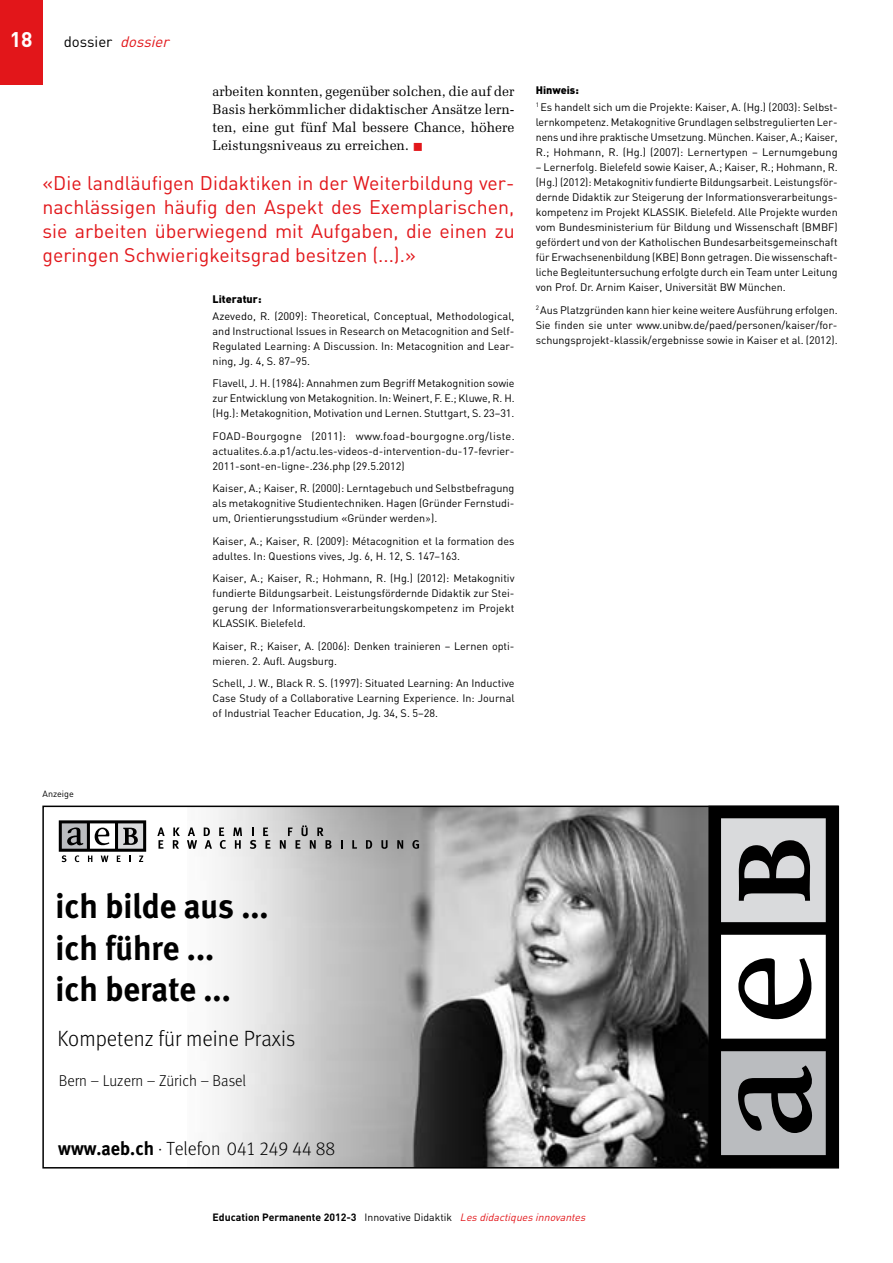
<style>
.page{position:relative;width:893px;height:1263px;background:#fff}
.page>*{position:absolute;margin:0;border:0;box-sizing:border-box;transform-origin:0 0}
.t1{font:34.2px/41.1px "Meta Bold LF";color:#000;scale:.96 1}
.t2{font:22.05px "Meta Light LF";color:#000;scale:.96 1}
.t3{font:700 21px "DIN";color:#fff}
.t4{font:19.5px/24px "DIN";color:#e2161a;text-align:justify}
.t5{font:19.05px "Meta Light LF";color:#000;scale:.96 1}
.t6{font:15.75px "Meta Light LF";color:#000;scale:.96 1}
.t7{font:15px "DIN";color:#000}
.t8{font:13.8px/17.9px "Melior";color:#000;text-align:justify}
.t9{font:10.8px/15px "DIN";color:#000;text-align:justify}
.t10{font:900 10.8px "DIN";color:#000}
.t11{font:700 10.5px "DIN";color:#000}
.t12{font:9px "DIN";color:#000}
.s1{font-style:italic;color:#e2161a}
.s2{color:#e2161a}
.s3{font-family:"Melior"}
.s4{font-weight:900}
.s5{font-family:"Meta Bold LF"}
.s6{font-weight:400}
.s7{font-family:"DIN Regular Alternate";font-weight:400;font-style:italic;color:#e2161a}
</style>
<div class="page">
<div style="left:0;top:0;width:43px;height:85px;background:#e2161a"></div>
<img style="left:197px;top:808px;width:511px;height:357px">
<svg style="left:708px;top:806px;width:130px;height:362px"></svg>
<svg style="left:738px;top:1065px;width:84px;height:68px;background:#6e7071"></svg>
<svg style="left:738px;top:958px;width:87px;height:61px"></svg>
<svg style="left:739px;top:840px;width:71px;height:61px;background:#5d5e5e"></svg>
<svg style="left:157px;top:827px;width:8px;height:22px"></svg>
<svg style="left:173px;top:827px;width:7px;height:22px"></svg>
<svg style="left:187px;top:827px;width:10px;height:22px"></svg>
<svg style="left:204px;top:827px;width:8px;height:22px"></svg>
<svg style="left:219px;top:827px;width:7px;height:22px"></svg>
<svg style="left:233px;top:827px;width:9px;height:22px"></svg>
<svg style="left:250px;top:827px;width:6px;height:22px"></svg>
<svg style="left:263px;top:827px;width:7px;height:22px"></svg>
<svg style="left:280px;top:825px;width:51px;height:24px"></svg>
<svg style="left:352px;top:840px;width:5px;height:9px"></svg>
<svg style="left:366px;top:840px;width:6px;height:9px"></svg>
<svg style="left:381px;top:840px;width:7px;height:9px"></svg>
<svg style="left:397px;top:840px;width:6px;height:9px"></svg>
<svg style="left:412px;top:840px;width:7px;height:9px"></svg>
<svg style="left:59px;top:820px;width:87px;height:42px"></svg>
<h3 class="t3" style="left:10px;top:26px;width:24px">18</h3>
<h3 class="t7" style="left:64px;top:33px;width:111px">dossier <span class="s1">dossier</span></h3>
<p class="t8" style="left:213px;top:82px;width:303px">arbeiten konnten, gegenüber solchen, die auf der Basis herkömmlicher didaktischer Ansätze lern&shy;ten, eine gut fünf Mal bessere Chance, höhere Leistungsniveaus zu erreichen. <span class="s2">■</span></p>
<h3 class="t4" style="left:43px;top:170px;width:474px">«Die landläufigen Didaktiken in der Weiterbildung ver&shy;nachlässigen häufig den Aspekt des Exemplarischen, sie arbeiten überwiegend mit Aufgaben, die einen zu geringen Schwierigkeitsgrad besitzen (...).»</h3>
<p class="t10" style="left:213px;top:291px;width:50px">Literatur:</p>
<p class="t9" style="left:213px;top:308px;width:303px">Azevedo, R. (2009): Theoretical, Conceptual, Methodological, and Instructional Issues in Research on Metacognition and Self-Regulated Learning: A Discussion. In: Metacognition and Lear&shy;ning, Jg. 4, S. 87–95.</p>
<p class="t9" style="left:213px;top:375px;width:304px">Flavell, J. H. (1984): Annahmen zum Begriff Metakognition sowie zur Entwicklung von Metakognition. In: Weinert, F. E.; Kluwe, R. H. (Hg.): Metakognition, Motivation und Lernen. Stuttgart, S. 23–31.</p>
<p class="t9" style="left:213px;top:428px;width:304px">FOAD-Bourgogne (2011): www.foad-bourgogne.org/liste. actualites.6.a.p1/actu.les-videos-d-intervention-du-17-fevrier-2011-sont-en-ligne-.236.php (29.5.2012)</p>
<p class="t9" style="left:213px;top:480px;width:303px">Kaiser, A.; Kaiser, R. (2000): Lerntagebuch und Selbstbefragung als metakognitive Studientechniken. Hagen (Gründer Fernstudi&shy;um, Orientierungsstudium «Gründer werden<span class="s3">»</span>).</p>
<p class="t9" style="left:213px;top:533px;width:303px">Kaiser, A.; Kaiser, R. (2009): Métacognition et la formation des adultes. In: Questions vives, Jg. 6, H. 12, S. 147–163.</p>
<p class="t9" style="left:213px;top:570px;width:303px">Kaiser, A.; Kaiser, R.; Hohmann, R. (Hg.) (2012): Metakognitiv fundierte Bildungsarbeit. Leistungsfördernde Didaktik zur Stei&shy;gerung der Informationsverarbeitungskompetenz im Projekt KLASSIK. Bielefeld.</p>
<p class="t9" style="left:213px;top:638px;width:303px">Kaiser, R.; Kaiser, A. (2006): Denken trainieren – Lernen opti&shy;mieren. 2. Aufl. Augsburg.</p>
<p class="t9" style="left:213px;top:675px;width:303px">Schell, J. W., Black R. S. (1997): Situated Learning: An Inductive Case Study of a Collaborative Learning Experience. In: Journal of Industrial Teacher Education, Jg. 34, S. 5–28.</p>
<p class="t9" style="left:536px;top:82px;width:303px;line-height:17px"><span class="s4">Hinweis:<br></span><sup>1</sup> Es handelt sich um die Projekte: Kaiser, A. (Hg.) (2003): Selbst-</p>
<p class="t9" style="left:536px;top:114px;width:303px">lernkompetenz. Metakognitive Grundlagen selbstregulierten Ler&shy;nens und ihre praktische Umsetzung. München. Kaiser, A.; Kaiser, R.; Hohmann, R. (Hg.) (2007): Lernertypen – Lernumgebung</p>
<p class="t9" style="left:536px;top:159px;width:304px">– Lernerfolg. Bielefeld sowie Kaiser, A.; Kaiser, R.; Hohmann, R. (Hg.) (2012): Metakognitiv fundierte Bildungsarbeit. Leistungsför&shy;dernde Didaktik zur Steigerung der Informationsverarbeitungs&shy;kompetenz im Projekt KLASSIK. Bielefeld. Alle Projekte wurden vom Bundesministerium für Bildung und Wissenschaft (BMBF) gefördert und von der Katholischen Bundesarbeitsgemeinschaft für Erwachsenenbildung (KBE) Bonn getragen. Die wissenschaft&shy;liche Begleituntersuchung erfolgte durch ein Team unter Leitung von Prof. Dr. Arnim Kaiser, Universität BW München.</p>
<p class="t9" style="left:536px;top:302px;width:303px"><sup>2</sup> Aus Platzgründen kann hier keine weitere Ausführung erfolgen.<br>Sie finden sie unter www.unibw.de/paed/personen/kaiser/for&shy;schungsprojekt-klassik/ergebnisse sowie in Kaiser et al. (2012).</p>
<p class="t12" style="left:43px;top:788px;width:33px">Anzeige</p>
<h1 class="t1" style="left:56px;top:885px;width:223px">ich bilde aus ... ich führe ...<br>ich berate ...</h1>
<h2 class="t2" style="left:57px;top:1026px;width:249px">Kompetenz für meine Praxis</h2>
<h3 class="t6" style="left:59px;top:1072px;width:197px">Bern – Luzern – Zürich – Basel</h3>
<h3 class="t5" style="left:58px;top:1138px;width:290px"><span class="s5">www.aeb.ch</span> · Telefon 041 249 44 88</h3>
<p class="t11" style="left:213px;top:1210px;width:377px">Education Permanente 2012-3 <span class="s6">Innovative Didaktik</span> <span class="s7">Lesdidactiquesinnovantes</span></p>
</div>
